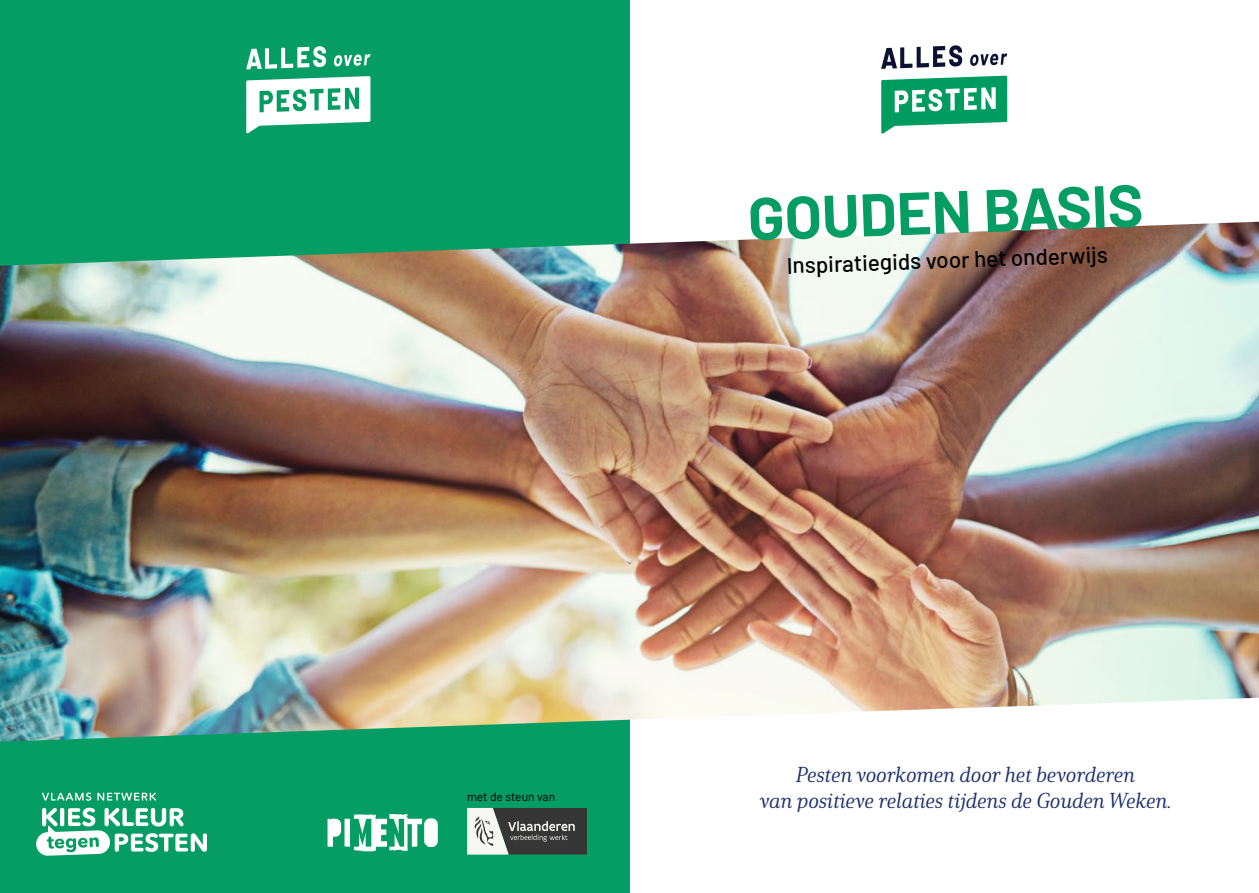
<style>
.page{position:relative;width:1259px;height:893px;background:#fff}
.page>*{position:absolute;margin:0;border:0;box-sizing:border-box;transform-origin:0 0}
.t1{font:700 60px "Barlow";color:#069d64}
.t2{font:500 22.5px "Barlow";color:#000}
.t3{font:21px/25.5px "Solitas Serif Nor Reg It";color:#1a2e6b;text-align:center}
.t4{font:12px "Barlow";color:#000}
</style>
<div class="page">
<div style="left:0;top:0;width:629px;height:893px;background:#069d64"></div>
<img style="left:0;top:222px;width:1259px;height:520px">
<svg style="left:881px;top:76px;width:126px;height:58px"></svg>
<svg style="left:881px;top:45px;width:81px;height:24px"></svg>
<svg style="left:970px;top:53px;width:37px;height:13px"></svg>
<svg style="left:246px;top:76px;width:124px;height:57px"></svg>
<svg style="left:246px;top:46px;width:80px;height:23px"></svg>
<svg style="left:334px;top:54px;width:36px;height:12px"></svg>
<svg style="left:467px;top:808px;width:120px;height:47px;background:#727371"></svg>
<svg style="left:36px;top:808px;width:171px;height:48px"></svg>
<svg style="left:42px;top:792px;width:49px;height:9px"></svg>
<svg style="left:97px;top:793px;width:59px;height:8px"></svg>
<svg style="left:327px;top:814px;width:111px;height:37px"></svg>
<h1 class="t1" style="left:746px;top:175px;width:397px;rotate:-2deg">GOUDEN BASIS</h1>
<p class="t2" style="left:786px;top:249px;width:323px;rotate:-2deg">Inspiratiegids voor het onderwijs</p>
<p class="t4" style="left:467px;top:788px;width:90px">met de steun van</p>
<p class="t3" style="left:759px;top:762px;width:413px">Pesten voorkomen door het bevorderen<br>van positieve relaties tijdens de Gouden Weken.</p>
</div>
